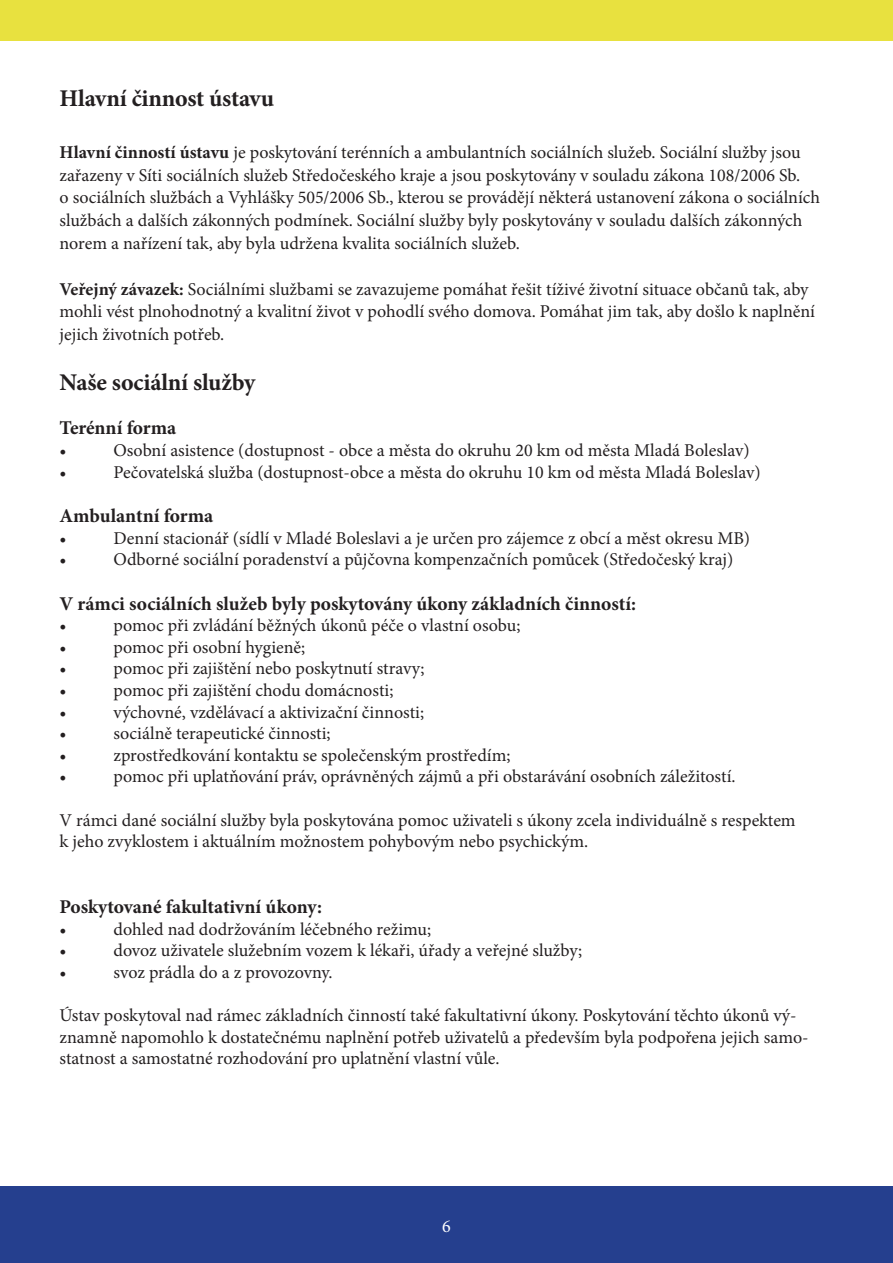
<style>
.page{position:relative;width:893px;height:1263px;background:#fff}
.page>*{position:absolute;margin:0;border:0;box-sizing:border-box;transform-origin:0 0}
.t1{font:700 24px "Minion Pro";letter-spacing:-.01em;color:#231f20}
.t2{font:700 19.5px "Minion Pro";color:#231f20}
.t3{font:18px/22.8px "Minion Pro";color:#231f20}
.t4{font:18px "Minion Pro";color:#fff}
.s1{font-weight:700}
</style>
<div class="page">
<div style="left:0;top:1186px;width:893px;height:77px;background:#253f8e"></div>
<div style="left:0;top:0;width:893px;height:40px;background:#e8e13f"></div>
<h1 class="t1" style="left:60px;top:82px;width:216px">Hlavní činnost ústavu</h1>
<p class="t3" style="left:60px;top:141px;width:762px"><span class="s1">Hlavní činností ústavu</span> je poskytování terénních a ambulantních sociálních služeb. Sociální služby jsou zařazeny v Síti sociálních služeb Středočeského kraje a jsou poskytovány v souladu zákona 108/2006 Sb.<br>o sociálních službách a Vyhlášky 505/2006 Sb., kterou se provádějí některá ustanovení zákona o sociálních službách a dalších zákonných podmínek. Sociální služby byly poskytovány v souladu dalších zákonných norem a nařízení tak, aby byla udržena kvalita sociálních služeb.</p>
<p class="t3" style="left:60px;top:277px;width:757px"><span class="s1">Veřejný závazek:</span> Sociálními službami se zavazujeme pomáhat řešit tíživé životní situace občanů tak, aby mohli vést plnohodnotný a kvalitní život v pohodlí svého domova. Pomáhat jim tak, aby došlo k naplnění jejich životních potřeb.</p>
<h1 class="t1" style="left:60px;top:365px;width:197px">Naše sociální služby</h1>
<p class="t2" style="left:60px;top:414px;width:118px">Terénní forma</p>
<p class="t3" style="left:60px;top:439px;width:9px">•</p>
<p class="t3" style="left:114px;top:439px;width:638px">Osobní asistence (dostupnost - obce a města do okruhu 20 km od města Mladá Boleslav)</p>
<p class="t3" style="left:60px;top:460px;width:9px">•</p>
<p class="t3" style="left:114px;top:460px;width:649px">Pečovatelská služba (dostupnost-obce a města do okruhu 10 km od města Mladá Boleslav)</p>
<p class="t2" style="left:60px;top:502px;width:155px">Ambulantní forma</p>
<p class="t3" style="left:60px;top:526px;width:9px">•</p>
<p class="t3" style="left:114px;top:526px;width:638px">Denní stacionář (sídlí v Mladé Boleslavi a je určen pro zájemce z obcí a měst okresu MB)</p>
<p class="t3" style="left:60px;top:548px;width:9px">•</p>
<p class="t3" style="left:114px;top:548px;width:621px">Odborné sociální poradenství a půjčovna kompenzačních pomůcek (Středočeský kraj)</p>
<p class="t2" style="left:60px;top:590px;width:578px">V rámci sociálních služeb byly poskytovány úkony základních činností:</p>
<p class="t3" style="left:60px;top:614px;width:9px">•</p>
<p class="t3" style="left:114px;top:614px;width:408px">pomoc při zvládání běžných úkonů péče o vlastní osobu;</p>
<p class="t3" style="left:60px;top:636px;width:9px">•</p>
<p class="t3" style="left:114px;top:636px;width:193px">pomoc při osobní hygieně;</p>
<p class="t3" style="left:60px;top:657px;width:9px">•</p>
<p class="t3" style="left:114px;top:657px;width:313px">pomoc při zajištění nebo poskytnutí stravy;</p>
<p class="t3" style="left:60px;top:679px;width:9px">•</p>
<p class="t3" style="left:114px;top:679px;width:281px">pomoc při zajištění chodu domácnosti;</p>
<p class="t3" style="left:60px;top:700px;width:9px">•</p>
<p class="t3" style="left:114px;top:700px;width:312px">výchovné, vzdělávací a aktivizační činnosti;</p>
<p class="t3" style="left:60px;top:722px;width:9px">•</p>
<p class="t3" style="left:114px;top:722px;width:219px">sociálně terapeutické činnosti;</p>
<p class="t3" style="left:60px;top:744px;width:9px">•</p>
<p class="t3" style="left:114px;top:744px;width:398px">zprostředkování kontaktu se společenským prostředím;</p>
<p class="t3" style="left:60px;top:765px;width:9px">•</p>
<p class="t3" style="left:114px;top:765px;width:623px">pomoc při uplatňování práv, oprávněných zájmů a při obstarávání osobních záležitostí.</p>
<p class="t3" style="left:60px;top:809px;width:738px;line-height:21.6px">V rámci dané sociální služby byla poskytována pomoc uživateli s úkony zcela individuálně s respektem k jeho zvyklostem i aktuálním možnostem pohybovým nebo psychickým.</p>
<p class="t2" style="left:60px;top:893px;width:264px">Poskytované fakultativní úkony:</p>
<p class="t3" style="left:60px;top:918px;width:9px">•</p>
<p class="t3" style="left:114px;top:918px;width:319px">dohled nad dodržováním léčebného režimu;</p>
<p class="t3" style="left:60px;top:939px;width:9px">•</p>
<p class="t3" style="left:114px;top:939px;width:470px">dovoz uživatele služebním vozem k lékaři, úřady a veřejné služby;</p>
<p class="t3" style="left:60px;top:961px;width:9px">•</p>
<p class="t3" style="left:114px;top:961px;width:221px">svoz prádla do a z provozovny.</p>
<p class="t3" style="left:60px;top:1005px;width:751px;line-height:21.6px">Ústav poskytoval nad rámec základních činností také fakultativní úkony. Poskytování těchto úkonů vý&shy;znamně napomohlo k dostatečnému naplnění potřeb uživatelů a především byla podpořena jejich samo&shy;statnost a samostatné rozhodování pro uplatnění vlastní vůle.</p>
<p class="t4" style="left:442px;top:1215px;width:10px">6</p>
</div>
